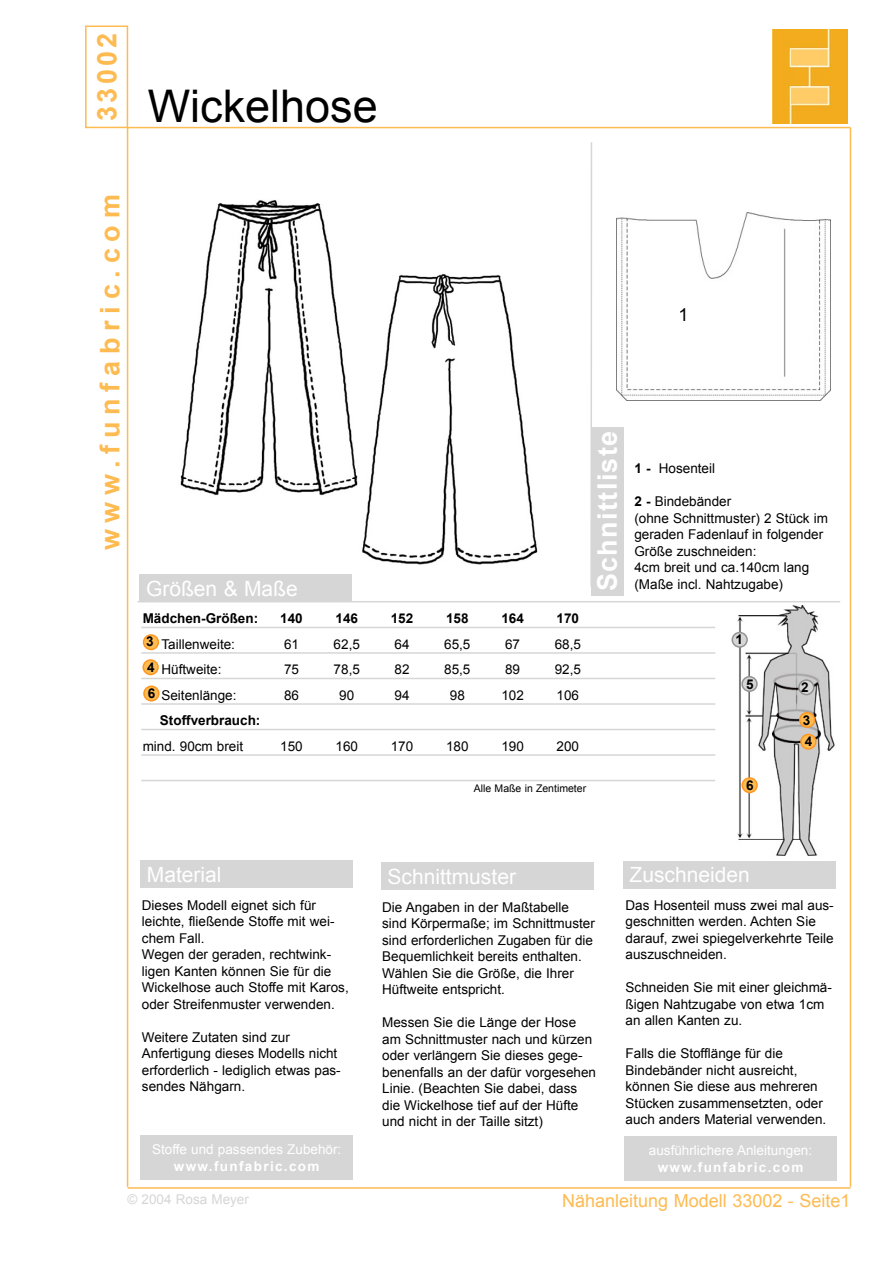
<style>
.page{position:relative;width:893px;height:1263px;background:#fff}
.page>*{position:absolute;margin:0;border:0;box-sizing:border-box;transform-origin:0 0}
.t1{font:45px "Arial";color:#000}
.t2{font:700 27px "Arial";letter-spacing:.25em;color:#fdbb52}
.t3{font:700 27px "Arial";letter-spacing:.05em;color:#fff}
.t4{font:21px "Arial";color:#fff}
.t5{font:18px "Arial";color:#fdbb52}
.t6{font:18px "Arial";color:#000}
.t7{font:13.5px/16.5px "Arial";color:#000}
.t8{font:700 13.5px "Arial";color:#000}
.t9{font:13.5px "Arial";color:#fff}
.t10{font:700 13.5px "Arial";letter-spacing:.1em;color:#fff}
.t11{font:13.5px "Arial";color:#d6d6d6}
.t12{font:10.5px "Arial";color:#000}
.s1{font-weight:700}
</style>
<div class="page">
<img style="left:773px;top:30px;width:75px;height:93px">
<hr style="left:128px;top:127px;width:722px;height:1px;background:#fdbb52">
<hr style="left:128px;top:1187px;width:722px;height:2px;background:#fdbb52">
<img style="left:180px;top:200px;width:358px;height:365px">
<img style="left:617px;top:212px;width:214px;height:188px">
<hr style="left:590px;top:142px;width:2px;height:444px;background:#d6d6d6">
<hr style="left:138px;top:601px;width:702px;height:1px;background:#d6d6d6">
<div style="left:591px;top:427px;width:33px;height:168px;background:#d6d6d6"></div>
<div style="left:85px;top:26px;width:43px;height:102px;border:2px solid #fdbb52"></div>
<hr style="left:127px;top:128px;width:1px;height:1059px;background:#fdbb52">
<hr style="left:850px;top:128px;width:1px;height:1059px;background:#fdbb52">
<div style="left:140px;top:574px;width:212px;height:28px;background:#d6d6d6"></div>
<hr style="left:141px;top:652px;width:574px;height:2px;background:#d6d6d6">
<hr style="left:141px;top:678px;width:574px;height:1px;background:#d6d6d6">
<hr style="left:141px;top:703px;width:574px;height:2px;background:#d6d6d6">
<hr style="left:141px;top:627px;width:574px;height:1px;background:#d6d6d6">
<hr style="left:141px;top:729px;width:574px;height:1px;background:#d6d6d6">
<hr style="left:141px;top:754px;width:574px;height:2px;background:#d6d6d6">
<hr style="left:141px;top:780px;width:574px;height:1px;background:#d6d6d6">
<div style="left:140px;top:861px;width:213px;height:27px;background:#d6d6d6"></div>
<div style="left:140px;top:1135px;width:213px;height:45px;background:#d6d6d6"></div>
<div style="left:624px;top:1136px;width:213px;height:44px;background:#d6d6d6"></div>
<div style="left:381px;top:862px;width:213px;height:27px;background:#d6d6d6"></div>
<div style="left:623px;top:861px;width:213px;height:27px;background:#d6d6d6"></div>
<img style="left:736px;top:605px;width:99px;height:251px">
<div style="left:799px;top:680px;width:15px;height:15px;background:#d6d6d6;border-radius:50%"></div>
<div style="left:798px;top:679px;width:16px;height:16px;border:2px solid #939393;border-radius:50%"></div>
<div style="left:742px;top:677px;width:15px;height:14px;background:#d6d6d6;border-radius:50%"></div>
<div style="left:741px;top:676px;width:17px;height:16px;border:2px solid #939393;border-radius:50%"></div>
<div style="left:742px;top:778px;width:15px;height:14px;background:#fdbb52;border-radius:50%"></div>
<div style="left:741px;top:777px;width:17px;height:16px;border:2px solid #fe9722;border-radius:50%"></div>
<div style="left:801px;top:734px;width:15px;height:15px;background:#fdbb52;border-radius:50%"></div>
<div style="left:800px;top:734px;width:16px;height:16px;border:2px solid #fe9722;border-radius:50%"></div>
<div style="left:800px;top:713px;width:15px;height:14px;background:#fdbb52;border-radius:50%"></div>
<div style="left:799px;top:712px;width:16px;height:16px;border:2px solid #fe9722;border-radius:50%"></div>
<div style="left:732px;top:632px;width:15px;height:15px;background:#d6d6d6;border-radius:50%"></div>
<div style="left:731px;top:632px;width:17px;height:16px;border:2px solid #939393;border-radius:50%"></div>
<div style="left:144px;top:635px;width:14px;height:14px;background:#fdbb52;border-radius:50%"></div>
<div style="left:143px;top:634px;width:16px;height:16px;border:2px solid #fe9722;border-radius:50%"></div>
<div style="left:144px;top:686px;width:15px;height:15px;background:#fdbb52;border-radius:50%"></div>
<div style="left:143px;top:685px;width:17px;height:16px;border:2px solid #fe9722;border-radius:50%"></div>
<div style="left:143px;top:660px;width:15px;height:14px;background:#fdbb52;border-radius:50%"></div>
<div style="left:142px;top:659px;width:17px;height:16px;border:2px solid #fe9722;border-radius:50%"></div>
<div style="left:672px;top:306px;width:23px;height:19px;background:#fff"></div>
<p class="t2" style="left:89px;top:121px;width:90px;rotate:-90deg">33002</p>
<p class="t1" style="left:148px;top:77px;width:232px">Wickelhose</p>
<p class="t2" style="left:92px;top:550px;width:358px;rotate:-90deg">www.funfabric.com</p>
<p class="t6" style="left:678px;top:302px;width:12px">1</p>
<p class="t4" style="left:146px;top:574px;width:153px">Größen &amp; Maße</p>
<p class="t8" style="left:143px;top:610px;width:117px">Mädchen-Größen:</p>
<p class="t8" style="left:280px;top:610px;width:24px">140</p>
<p class="t8" style="left:336px;top:610px;width:24px">146</p>
<p class="t8" style="left:391px;top:610px;width:24px">152</p>
<p class="t8" style="left:446px;top:610px;width:24px">158</p>
<p class="t8" style="left:501px;top:610px;width:24px">164</p>
<p class="t8" style="left:557px;top:610px;width:24px">170</p>
<p class="t7" style="left:161px;top:636px;width:75px">Taillenweite:</p>
<p class="t7" style="left:284px;top:636px;width:17px">61</p>
<p class="t7" style="left:334px;top:636px;width:28px">62,5</p>
<p class="t7" style="left:395px;top:636px;width:17px">64</p>
<p class="t7" style="left:444px;top:636px;width:28px">65,5</p>
<p class="t7" style="left:505px;top:636px;width:17px">67</p>
<p class="t7" style="left:555px;top:636px;width:28px">68,5</p>
<p class="t7" style="left:161px;top:661px;width:62px">Hüftweite:</p>
<p class="t7" style="left:284px;top:661px;width:17px">75</p>
<p class="t7" style="left:334px;top:661px;width:28px">78,5</p>
<p class="t7" style="left:395px;top:661px;width:17px">82</p>
<p class="t7" style="left:444px;top:661px;width:28px">85,5</p>
<p class="t7" style="left:505px;top:661px;width:17px">89</p>
<p class="t7" style="left:555px;top:661px;width:28px">92,5</p>
<p class="t7" style="left:161px;top:687px;width:77px">Seitenlänge:</p>
<p class="t7" style="left:284px;top:687px;width:17px">86</p>
<p class="t7" style="left:339px;top:687px;width:17px">90</p>
<p class="t7" style="left:395px;top:687px;width:17px">94</p>
<p class="t7" style="left:450px;top:687px;width:17px">98</p>
<p class="t7" style="left:501px;top:687px;width:24px">102</p>
<p class="t7" style="left:557px;top:687px;width:24px">106</p>
<p class="t8" style="left:160px;top:712px;width:102px">Stoffverbrauch:</p>
<p class="t7" style="left:143px;top:738px;width:102px">mind. 90cm breit</p>
<p class="t7" style="left:280px;top:738px;width:24px">150</p>
<p class="t7" style="left:336px;top:738px;width:24px">160</p>
<p class="t7" style="left:391px;top:738px;width:24px">170</p>
<p class="t7" style="left:446px;top:738px;width:24px">180</p>
<p class="t7" style="left:501px;top:738px;width:24px">190</p>
<p class="t7" style="left:557px;top:738px;width:24px">200</p>
<p class="t8" style="left:146px;top:633px;width:9px">3</p>
<p class="t8" style="left:147px;top:658px;width:9px">4</p>
<p class="t8" style="left:148px;top:685px;width:9px">6</p>
<p class="t3" style="left:590px;top:591px;width:162px;rotate:-90deg">Schnittliste</p>
<p class="t12" style="left:474px;top:782px;width:114px">Alle Maße in Zentimeter</p>
<p class="t7" style="left:634px;top:461px;width:82px"><span class="s1">1 -</span> Hosenteil</p>
<p class="t7" style="left:634px;top:494px;width:98px"><span class="s1">2 -</span> Bindebänder</p>
<p class="t7" style="left:634px;top:510px;width:195px">(ohne Schnittmuster) 2 Stück im geraden Fadenlauf in folgender<br>Größe zuschneiden:</p>
<p class="t7" style="left:634px;top:560px;width:176px">4cm breit und ca.140cm lang</p>
<p class="t7" style="left:634px;top:576px;width:150px">(Maße incl. Nahtzugabe)</p>
<p class="t8" style="left:735px;top:631px;width:9px">1</p>
<p class="t8" style="left:746px;top:675px;width:9px">5</p>
<p class="t8" style="left:746px;top:776px;width:9px">6</p>
<p class="t8" style="left:801px;top:678px;width:9px">2</p>
<p class="t8" style="left:803px;top:711px;width:9px">3</p>
<p class="t8" style="left:805px;top:733px;width:9px">4</p>
<p class="t4" style="left:147px;top:861px;width:76px">Material</p>
<p class="t4" style="left:388px;top:862px;width:130px">Schnittmuster</p>
<p class="t4" style="left:629px;top:861px;width:122px">Zuschneiden</p>
<p class="t7" style="left:142px;top:897px;width:194px">Dieses Modell eignet sich für leichte, fließende Stoffe mit wei&shy;chem Fall.</p>
<p class="t7" style="left:142px;top:946px;width:208px">Wegen der geraden, rechtwink&shy;ligen Kanten können Sie für die<br>Wickelhose auch Stoffe mit Karos, oder Streifenmuster verwenden.</p>
<p class="t7" style="left:142px;top:1029px;width:200px">Weitere Zutaten sind zur<br>Anfertigung dieses Modells nicht erforderlich - lediglich etwas pas&shy;sendes Nähgarn.</p>
<p class="t7" style="left:382px;top:899px;width:214px">Die Angaben in der Maßtabelle sind Körpermaße; im Schnittmuster sind erforderlichen Zugaben für die Bequemlichkeit bereits enthalten.</p>
<p class="t7" style="left:382px;top:965px;width:193px">Wählen Sie die Größe, die Ihrer<br>Hüftweite entspricht.</p>
<p class="t7" style="left:382px;top:1014px;width:215px">Messen Sie die Länge der Hose am Schnittmuster nach und kürzen oder verlängern Sie dieses gege&shy;benenfalls an der dafür vorgesehen<br>Linie. (Beachten Sie dabei, dass die Wickelhose tief auf der Hüfte und nicht in der Taille sitzt)</p>
<p class="t7" style="left:626px;top:897px;width:210px">Das Hosenteil muss zwei mal aus&shy;geschnitten werden. Achten Sie darauf, zwei spiegelverkehrte Teile auszuschneiden.</p>
<p class="t7" style="left:626px;top:979px;width:208px">Schneiden Sie mit einer gleichmä&shy;ßigen Nahtzugabe von etwa 1cm an allen Kanten zu.</p>
<p class="t7" style="left:626px;top:1045px;width:202px">Falls die Stofflänge für die<br>Bindebänder nicht ausreicht, können Sie diese aus mehreren<br>Stücken zusammensetzten, oder auch anders Material verwenden.</p>
<p class="t9" style="left:152px;top:1141px;width:191px">Stoffe und passendes Zubehör:</p>
<p class="t10" style="left:174px;top:1157px;width:147px">www.funfabric.com</p>
<p class="t9" style="left:649px;top:1141px;width:165px">ausführlichere Anleitungen:</p>
<p class="t10" style="left:658px;top:1158px;width:147px">www.funfabric.com</p>
<p class="t11" style="left:128px;top:1190px;width:123px">© 2004 Rosa Meyer</p>
<p class="t5" style="left:562px;top:1189px;width:290px">Nähanleitung Modell 33002 - Seite1</p>
</div>
